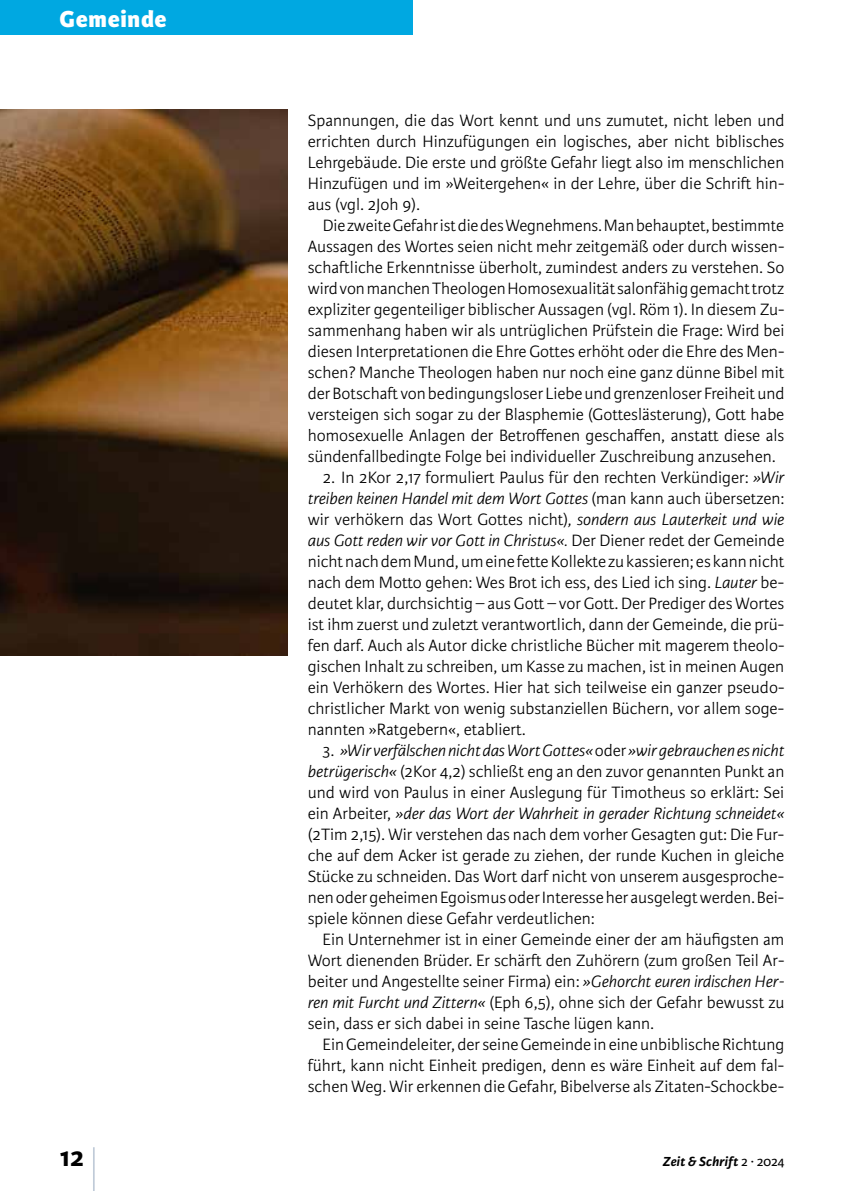
<style>
.page{position:relative;width:844px;height:1191px;background:#fff}
.page>*{position:absolute;margin:0;border:0;box-sizing:border-box;transform-origin:0 0}
.t1{font:300 59.5px "Karmina Sans Basic";color:#9aacc1;scale:.29 1}
.t2{font:700 28px "Karmina Sans Basic";color:#000}
.t3{font:800 24.5px "Karmina Sans Basic";letter-spacing:.03em;color:#fff}
.t4{font:300 17.5px/21px "Karmina Sans Basic";color:#000;text-align:justify}
.t5{font:italic 700 14px "Karmina Sans Basic";letter-spacing:.015em;color:#000}
.s1{font-style:italic}
.s2{font-weight:400;font-style:normal}
</style>
<div class="page">
<div style="left:0;top:0;width:412px;height:35px;background:#00a8e1"></div>
<img style="left:0;top:109px;width:288px;height:546px">
<h3 class="t3" style="left:60px;top:4px;width:109px">Gemeinde</h3>
<p class="t4" style="left:308px;top:110px;width:478px">Spannungen, die das Wort kennt und uns zumutet, nicht leben und errichten durch Hinzufügungen ein logisches, aber nicht biblisches Lehrgebäude. Die erste und größte Gefahr liegt also im menschlichen Hinzufügen und im »Weitergehen« in der Lehre, über die Schrift hin&shy;aus (vgl. 2Joh 9).</p>
<p class="t4" style="left:308px;top:215px;width:478px;text-indent:15px">Die zweite Gefahr ist die des Wegnehmens. Man behauptet, bestimmte Aussagen des Wortes seien nicht mehr zeitgemäß oder durch wissen&shy;schaftliche Erkenntnisse überholt, zumindest anders zu verstehen. So wird von manchen Theologen Homosexualität salonfähig gemacht trotz expliziter gegenteiliger biblischer Aussagen (vgl. Röm 1). In diesem Zu&shy;sammenhang haben wir als untrüglichen Prüfstein die Frage: Wird bei diesen Interpretationen die Ehre Gottes erhöht oder die Ehre des Men&shy;schen? Manche Theologen haben nur noch eine ganz dünne Bibel mit der Botschaft von bedingungsloser Liebe und grenzenloser Freiheit und versteigen sich sogar zu der Blasphemie (Gotteslästerung), Gott habe homosexuelle Anlagen der Betroffenen geschaffen, anstatt diese als sündenfallbedingte Folge bei individueller Zuschreibung anzusehen.</p>
<p class="t4" style="left:308px;top:467px;width:478px;text-indent:15px">2. In 2Kor 2,17 formuliert Paulus für den rechten Verkündiger: <span class="s1">»Wir treiben keinen Handel mit dem Wort Gottes</span> (man kann auch übersetzen: wir verhökern das Wort Gottes nicht)<span class="s1">, sondern aus Lauterkeit und wie aus Gott reden wir vor Gott in Christus«.</span> Der Diener redet der Gemeinde nicht nach dem Mund, um eine fette Kollekte zu kassieren; es kann nicht nach dem Motto gehen: Wes Brot ich ess, des Lied ich sing. <span class="s1">Lauter</span> be&shy;deutet klar, durchsichtig – aus Gott – vor Gott. Der Prediger des Wortes ist ihm zuerst und zuletzt verantwortlich, dann der Gemeinde, die prü&shy;fen darf. Auch als Autor dicke christliche Bücher mit magerem theolo&shy;gischen Inhalt zu schreiben, um Kasse zu machen, ist in meinen Augen ein Verhökern des Wortes. Hier hat sich teilweise ein ganzer pseudo&shy;christlicher Markt von wenig substanziellen Büchern, vor allem soge&shy;nannten »Ratgebern«, etabliert.</p>
<p class="t4" style="left:308px;top:740px;width:478px;text-indent:15px">3. <span class="s1">»Wir verfälschen nicht das Wort Gottes«</span> oder <span class="s1">»wir gebrauchen es nicht betrügerisch«</span> (2Kor 4,2) schließt eng an den zuvor genannten Punkt an und wird von Paulus in einer Auslegung für Timotheus so erklärt: Sei ein Arbeiter, <span class="s1">»der das Wort der Wahrheit in gerader Richtung schneidet« </span>(2Tim 2,15). Wir verstehen das nach dem vorher Gesagten gut: Die Fur&shy;che auf dem Acker ist gerade zu ziehen, der runde Kuchen in gleiche Stücke zu schneiden. Das Wort darf nicht von unserem ausgesproche&shy;nen oder geheimen Egoismus oder Interesse her ausgelegt werden. Bei&shy;spiele können diese Gefahr verdeutlichen:</p>
<p class="t4" style="left:308px;top:929px;width:478px;text-indent:15px">Ein Unternehmer ist in einer Gemeinde einer der am häufigsten am Wort dienenden Brüder. Er schärft den Zuhörern (zum großen Teil Ar&shy;beiter und Angestellte seiner Firma) ein: <span class="s1">»Gehorcht euren irdischen Her&shy;ren mit Furcht und Zittern«</span> (Eph 6,5), ohne sich der Gefahr bewusst zu sein, dass er sich dabei in seine Tasche lügen kann.</p>
<p class="t4" style="left:308px;top:1034px;width:478px;text-indent:15px">Ein Gemeindeleiter, der seine Gemeinde in eine unbiblische Richtung führt, kann nicht Einheit predigen, denn es wäre Einheit auf dem fal&shy;schen Weg. Wir erkennen die Gefahr, Bibelverse als Zitaten-Schockbe-</p>
<h2 class="t2" style="left:60px;top:1141px;width:26px">12</h2>
<h1 class="t1" style="left:92px;top:1140px;width:17px">|</h1>
<p class="t5" style="left:662px;top:1153px;width:123px">Zeit &amp; Schrift <span class="s2">2 ∙ 2024</span></p>
</div>
